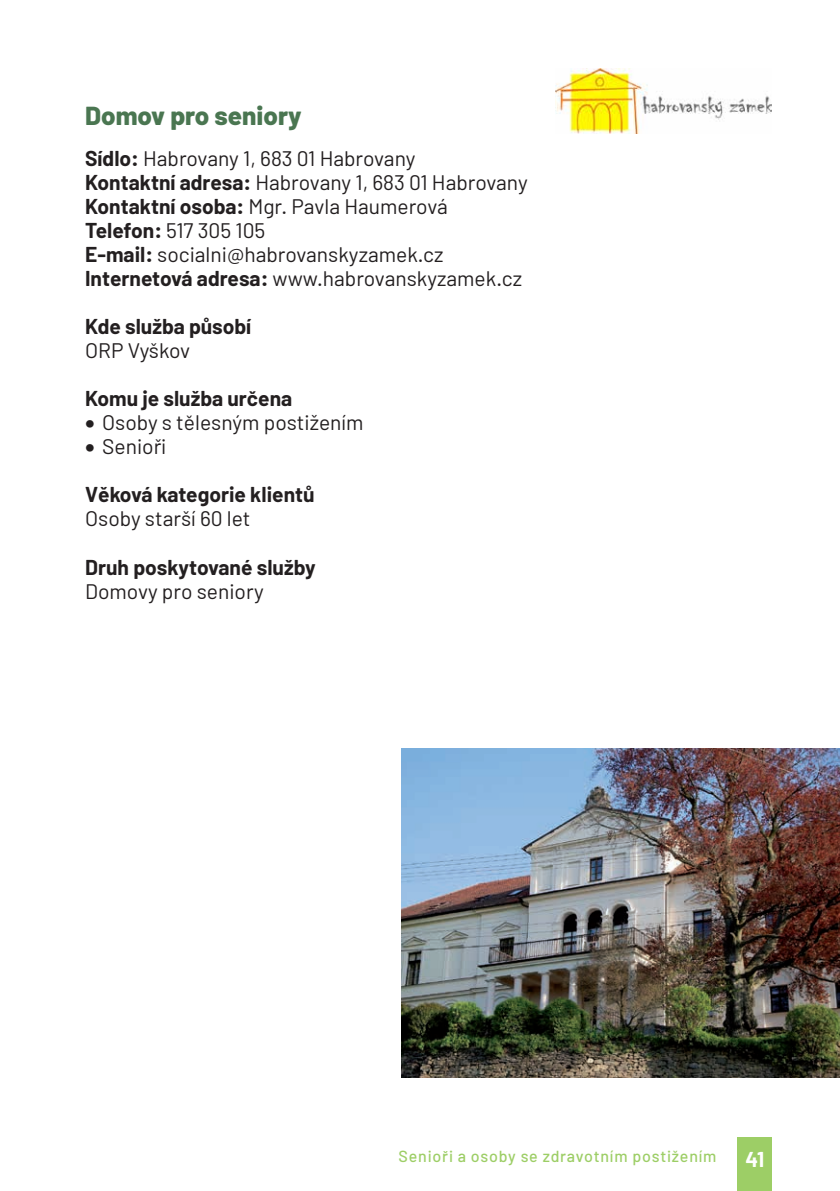
<style>
.page{position:relative;width:840px;height:1191px;background:#fff}
.page>*{position:absolute;margin:0;border:0;box-sizing:border-box;transform-origin:0 0}
.t1{font:800 26px "Barlow";color:#4a7651}
.t2{font:21px/24px "Barlow";color:#231f20}
.t3{font:700 21px "Barlow";color:#231f20}
.t4{font:700 21px "Barlow";color:#fff}
.t5{font:500 16px "Barlow";letter-spacing:.05em;color:#9dce66}
.s1{font-weight:700}
</style>
<div class="page">
<img style="left:555px;top:68px;width:216px;height:66px">
<img style="left:402px;top:748px;width:437px;height:329px">
<div style="left:737px;top:1137px;width:34px;height:54px;background:#9dce66"></div>
<p class="t1" style="left:85px;top:100px;width:218px">Domov pro seniory</p>
<p class="t2" style="left:85px;top:146px;width:444px"><span class="s1">Sídlo:</span> Habrovany 1, 683 01 Habrovany<br><span class="s1">Kontaktní adresa:</span> Habrovany 1, 683 01 Habrovany <span class="s1">Kontaktní osoba:</span> Mgr. Pavla Haumerová <span class="s1">Telefon:</span> 517 305 105<br><span class="s1">E-mail:</span> socialni@habrovanskyzamek.cz <span class="s1">Internetová adresa:</span> www.habrovanskyzamek.cz</p>
<p class="t3" style="left:85px;top:314px;width:168px">Kde služba působí</p>
<p class="t2" style="left:85px;top:338px;width:107px">ORP Vyškov</p>
<p class="t3" style="left:85px;top:386px;width:208px">Komu je služba určena</p>
<p class="t2" style="left:85px;top:410px;width:280px">• Osoby s tělesným postižením</p>
<p class="t2" style="left:85px;top:434px;width:83px">• Senioři</p>
<p class="t3" style="left:85px;top:482px;width:231px">Věková kategorie klientů</p>
<p class="t2" style="left:85px;top:506px;width:167px">Osoby starší 60 let</p>
<p class="t3" style="left:85px;top:554px;width:232px">Druh poskytované služby</p>
<p class="t2" style="left:85px;top:578px;width:180px">Domovy pro seniory</p>
<p class="t5" style="left:398px;top:1146px;width:319px">Senioři a osoby se zdravotním postižením</p>
<p class="t4" style="left:745px;top:1146px;width:20px">41</p>
</div>
